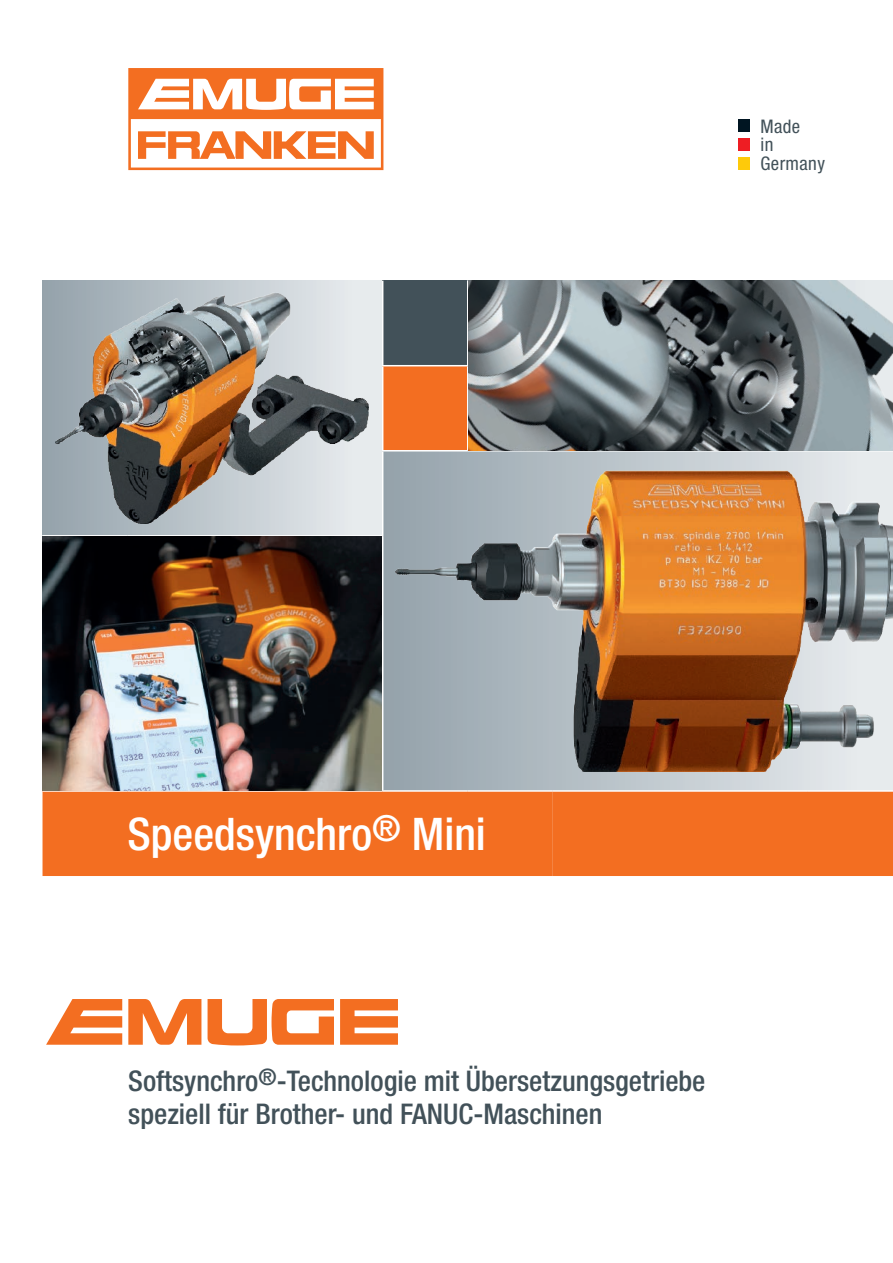
<style>
.page{position:relative;width:893px;height:1263px;background:#fff}
.page>*{position:absolute;margin:0;border:0;box-sizing:border-box;transform-origin:0 0}
.t1{font:500 condensed 45px "Helvetica Neue LT Pro";color:#fff}
.Titel_Hauptsprache_V{font:500 condensed 28.5px "Helvetica Neue LT Pro";color:#425159}
.Made_in_Germany{font:condensed 18.75px/18.8px "Helvetica Neue LT Pro";letter-spacing:.02em;color:#425159}
</style>
<div class="page">
<svg style="left:46px;top:999px;width:352px;height:46px"></svg>
<svg style="left:128px;top:68px;width:255px;height:102px"></svg>
<div style="left:739px;top:119px;width:11px;height:13px;background:#001522"></div>
<div style="left:738px;top:138px;width:12px;height:13px;background:#ee1d23"></div>
<div style="left:738px;top:157px;width:12px;height:13px;background:#feca0a"></div>
<div style="left:43px;top:281px;width:340px;height:255px;background:linear-gradient(to right,#93a1aa,#eceff2)"></div>
<div style="left:383px;top:281px;width:85px;height:85px;background:#425159"></div>
<div style="left:383px;top:366px;width:85px;height:85px;background:#f36e21"></div>
<div style="left:383px;top:451px;width:510px;height:340px;background:linear-gradient(to right,#93a2ab,#eaeef1)"></div>
<hr style="left:467px;top:281px;width:1px;height:84px;background:#fff">
<hr style="left:467px;top:366px;width:1px;height:84px;background:#fff">
<hr style="left:382px;top:281px;width:1px;height:84px;background:#fff">
<hr style="left:382px;top:365px;width:86px;height:1px;background:#fff">
<hr style="left:382px;top:366px;width:1px;height:84px;background:#fff">
<hr style="left:382px;top:450px;width:86px;height:1px;background:#fff">
<hr style="left:382px;top:451px;width:1px;height:84px;background:#fff">
<hr style="left:43px;top:535px;width:85px;height:1px;background:#fff">
<hr style="left:128px;top:535px;width:255px;height:1px;background:#fff">
<div style="left:43px;top:790px;width:850px;height:86px;background:#f36e21"></div>
<img style="left:56px;top:292px;width:313px;height:231px">
<img style="left:468px;top:281px;width:425px;height:169px">
<img style="left:394px;top:470px;width:499px;height:302px">
<img style="left:43px;top:536px;width:339px;height:254px">
<p class="Made_in_Germany" style="left:760px;top:116px;width:66px">Made<br>in<br>Germany</p>
<p class="t1" style="left:128px;top:807px;width:360px">Speedsynchro<sup>®</sup> Mini</p>
<p class="Titel_Hauptsprache_V" style="left:128px;top:1063px;width:579px">Softsynchro<sup>®</sup>-Technologie mit Übersetzungsgetriebe</p>
<p class="Titel_Hauptsprache_V" style="left:128px;top:1096px;width:476px">speziell für Brother- und FANUC-Maschinen</p>
</div>
